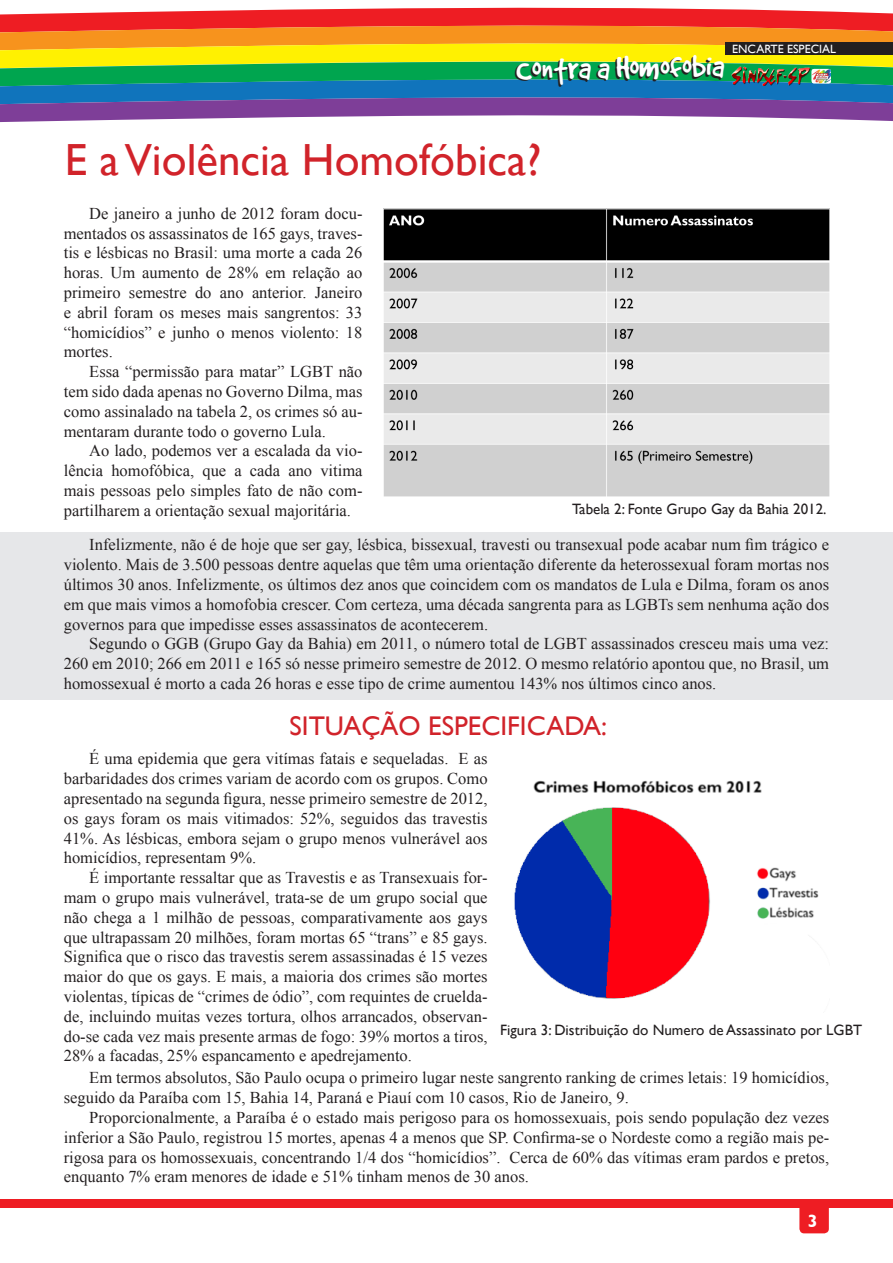
<style>
.page{position:relative;width:893px;height:1263px;background:#fff}
.page>*{position:absolute;margin:0;border:0;box-sizing:border-box;transform-origin:0 0}
.t1{font:45px "Gill Sans";color:#d1232a}
.t2{font:34.5px "Good Dog Plain";color:#fff}
.t3{font:27px "Gill Sans";color:#d1232a}
.t4{font:700 18px "Gill Sans";color:#fff}
.t5{font:16.5px/19.8px "Times New Roman";color:#231f20;text-align:justify}
.t6{font:15px "Gill Sans";color:#231f20}
.t7{font:12px "Gill Sans";color:#fff}
</style>
<div class="page">
<div style="left:0;top:533px;width:893px;height:167px;background:#e6e7e9"></div>
<div style="left:0;top:1199px;width:893px;height:8px;background:#ee1d23"></div>
<div style="left:799px;top:1203px;width:30px;height:30px;background:#ee1d23;border-radius:5px"></div>
<svg style="left:344px;top:7px;width:352px;height:2px"></svg>
<svg style="left:0;top:9px;width:893px;height:18px;background:#ef3134"></svg>
<svg style="left:0;top:27px;width:893px;height:18px;background:#f48c1e"></svg>
<svg style="left:0;top:45px;width:893px;height:18px;background:#f8ea07"></svg>
<svg style="left:0;top:63px;width:893px;height:18px;background:#15aa4e"></svg>
<svg style="left:0;top:81px;width:893px;height:42px;background:#5f70b2"></svg>
<div style="left:726px;top:43px;width:167px;height:12px;background:#231f20"></div>
<img style="left:731px;top:67px;width:79px;height:19px">
<img style="left:384px;top:208px;width:445px;height:288px">
<img style="left:514px;top:780px;width:305px;height:219px">
<img style="left:812px;top:69px;width:19px;height:14px">
<p class="t2" style="left:516px;top:52px;width:210px;rotate:-1deg">Contra a Homofobia</p>
<p class="t7" style="left:732px;top:42px;width:105px">ENCARTE ESPECIAL</p>
<p class="t1" style="left:65px;top:134px;width:478px">E a Violência Homofóbica?</p>
<p class="t5" style="left:64px;top:203px;width:300px;text-indent:26px">De janeiro a junho de 2012 foram docu&shy;mentados os assassinatos de 165 gays, traves&shy;tis e lésbicas no Brasil: uma morte a cada 26 horas. Um aumento de 28% em relação ao primeiro semestre do ano anterior. Janeiro e abril foram os meses mais sangrentos: 33 “homicídios” e junho o menos violento: 18 mortes.</p>
<p class="t5" style="left:64px;top:361px;width:300px;text-indent:26px">Essa “permissão para matar” LGBT não tem sido dada apenas no Governo Dilma, mas como assinalado na tabela 2, os crimes só au&shy;mentaram durante todo o governo Lula.</p>
<p class="t5" style="left:64px;top:441px;width:300px;text-indent:26px">Ao lado, podemos ver a escalada da vio&shy;lência homofóbica, que a cada ano vitima mais pessoas pelo simples fato de não com&shy;partilharem a orientação sexual majoritária.</p>
<p class="t6" style="left:572px;top:500px;width:256px">Tabela 2: Fonte Grupo Gay da Bahia 2012.</p>
<p class="t5" style="left:64px;top:535px;width:767px;text-indent:26px">Infelizmente, não é de hoje que ser gay, lésbica, bissexual, travesti ou transexual pode acabar num fim trágico e violento. Mais de 3.500 pessoas dentre aquelas que têm uma orientação diferente da heterossexual foram mortas nos últimos 30 anos. Infelizmente, os últimos dez anos que coincidem com os mandatos de Lula e Dilma, foram os anos em que mais vimos a homofobia crescer. Com certeza, uma década sangrenta para as LGBTs sem nenhuma ação dos governos para que impedisse esses assassinatos de acontecerem.</p>
<p class="t5" style="left:64px;top:634px;width:767px;text-indent:26px">Segundo o GGB (Grupo Gay da Bahia) em 2011, o número total de LGBT assassinados cresceu mais uma vez:<br>260 em 2010; 266 em 2011 e 165 só nesse primeiro semestre de 2012. O mesmo relatório apontou que, no Brasil, um homossexual é morto a cada 26 horas e esse tipo de crime aumentou 143% nos últimos cinco anos.</p>
<p class="t3" style="left:290px;top:710px;width:319px">SITUAÇÃO ESPECIFICADA:</p>
<p class="t5" style="left:64px;top:749px;width:425px;text-indent:26px">É uma epidemia que gera vitímas fatais e sequeladas. E as barbaridades dos crimes variam de acordo com os grupos. Como apresentado na segunda figura, nesse primeiro semestre de 2012, os gays foram os mais vitimados: 52%, seguidos das travestis 41%. As lésbicas, embora sejam o grupo menos vulnerável aos homicídios, representam 9%.</p>
<p class="t5" style="left:64px;top:867px;width:425px;text-indent:26px">É importante ressaltar que as Travestis e as Transexuais for&shy;mam o grupo mais vulnerável, trata-se de um grupo social que não chega a 1 milhão de pessoas, comparativamente aos gays que ultrapassam 20 milhões, foram mortas 65 “trans” e 85 gays.<br>Significa que o risco das travestis serem assassinadas é 15 vezes maior do que os gays. E mais, a maioria dos crimes são mortes violentas, típicas de “crimes de ódio”, com requintes de cruelda&shy;de, incluindo muitas vezes tortura, olhos arrancados, observan&shy;do-se cada vez mais presente armas de fogo: 39% mortos a tiros, 28% a facadas, 25% espancamento e apedrejamento.</p>
<p class="t6" style="left:500px;top:1022px;width:363px">Figura 3: Distribuição do Numero de Assassinato por LGBT</p>
<p class="t5" style="left:64px;top:1068px;width:767px;text-indent:26px">Em termos absolutos, São Paulo ocupa o primeiro lugar neste sangrento ranking de crimes letais: 19 homicídios, seguido da Paraíba com 15, Bahia 14, Paraná e Piauí com 10 casos, Rio de Janeiro, 9.</p>
<p class="t5" style="left:64px;top:1107px;width:767px;text-indent:26px">Proporcionalmente, a Paraíba é o estado mais perigoso para os homossexuais, pois sendo população dez vezes inferior a São Paulo, registrou 15 mortes, apenas 4 a menos que SP. Confirma-se o Nordeste como a região mais pe&shy;rigosa para os homossexuais, concentrando 1/4 dos “homicídios”. Cerca de 60% das vítimas eram pardos e pretos, enquanto 7% eram menores de idade e 51% tinham menos de 30 anos.</p>
<p class="t4" style="left:808px;top:1210px;width:11px">3</p>
</div>
